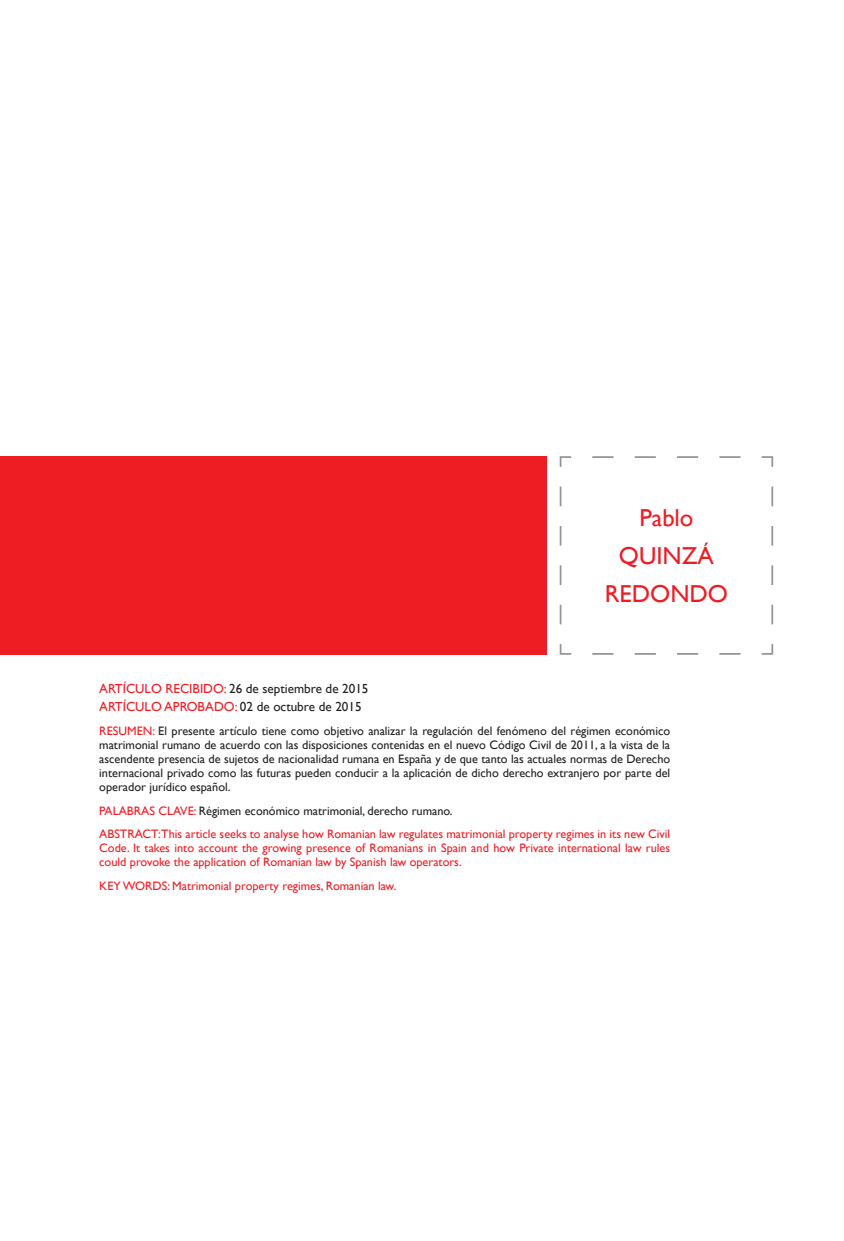
<style>
.page{position:relative;width:844px;height:1241px;background:#fff}
.page>*{position:absolute;margin:0;border:0;box-sizing:border-box;transform-origin:0 0}
.Cuerpo_central{font:24.5px/37.8px "Gill Sans";color:#ee1d23;text-align:center}
.Cuerpo_central-2{font:13.12px "Gill Sans";color:#231f20}
.Cuerpo_central-3{font:13.12px "Gill Sans";color:#ee1d23}
.Cuerpo_central-4{font:12.25px/14px "Gill Sans";color:#231f20;text-align:justify}
.Cuerpo_central-5{font:12.25px/14px "Gill Sans";color:#ee1d23;text-align:justify}
.s1{color:#ee1d23}
.s2{color:#231f20}
</style>
<div class="page">
<div style="left:0;top:456px;width:546px;height:198px;background:#ee1d23"></div>
<svg style="left:559px;top:456px;width:214px;height:199px"></svg>
<p class="Cuerpo_central" style="left:639px;top:498px;width:56px">Pablo</p>
<p class="Cuerpo_central" style="left:604px;top:536px;width:125px">QUINZÁ<br>REDONDO</p>
<p class="Cuerpo_central-2" style="left:99px;top:680px;width:271px"><span class="s1">ARTÍCULO RECIBIDO:</span> 26 de septiembre de 2015</p>
<p class="Cuerpo_central-3" style="left:99px;top:698px;width:264px">ARTÍCULO APROBADO: <span class="s2">02 de octubre de 2015</span></p>
<p class="Cuerpo_central-4" style="left:99px;top:723px;width:572px"><span class="s1">RESUMEN:</span> El presente artículo tiene como objetivo analizar la regulación del fenómeno del régimen económico matrimonial rumano de acuerdo con las disposiciones contenidas en el nuevo Código Civil de 2011, a la vista de la ascendente presencia de sujetos de nacionalidad rumana en España y de que tanto las actuales normas de Derecho internacional privado como las futuras pueden conducir a la aplicación de dicho derecho extranjero por parte del operador jurídico español.</p>
<p class="Cuerpo_central-4" style="left:99px;top:803px;width:355px"><span class="s1">PALABRAS CLAVE:</span> Régimen económico matrimonial, derecho rumano.</p>
<p class="Cuerpo_central-5" style="left:99px;top:827px;width:572px">ABSTRACT:This article seeks to analyse how Romanian law regulates matrimonial property regimes in its new Civil Code. It takes into account the growing presence of Romanians in Spain and how Private international law rules could provoke the application of Romanian law by Spanish law operators.</p>
<p class="Cuerpo_central-5" style="left:99px;top:879px;width:298px">KEYWORDS: Matrimonial property regimes, Romanian law.</p>
</div>
